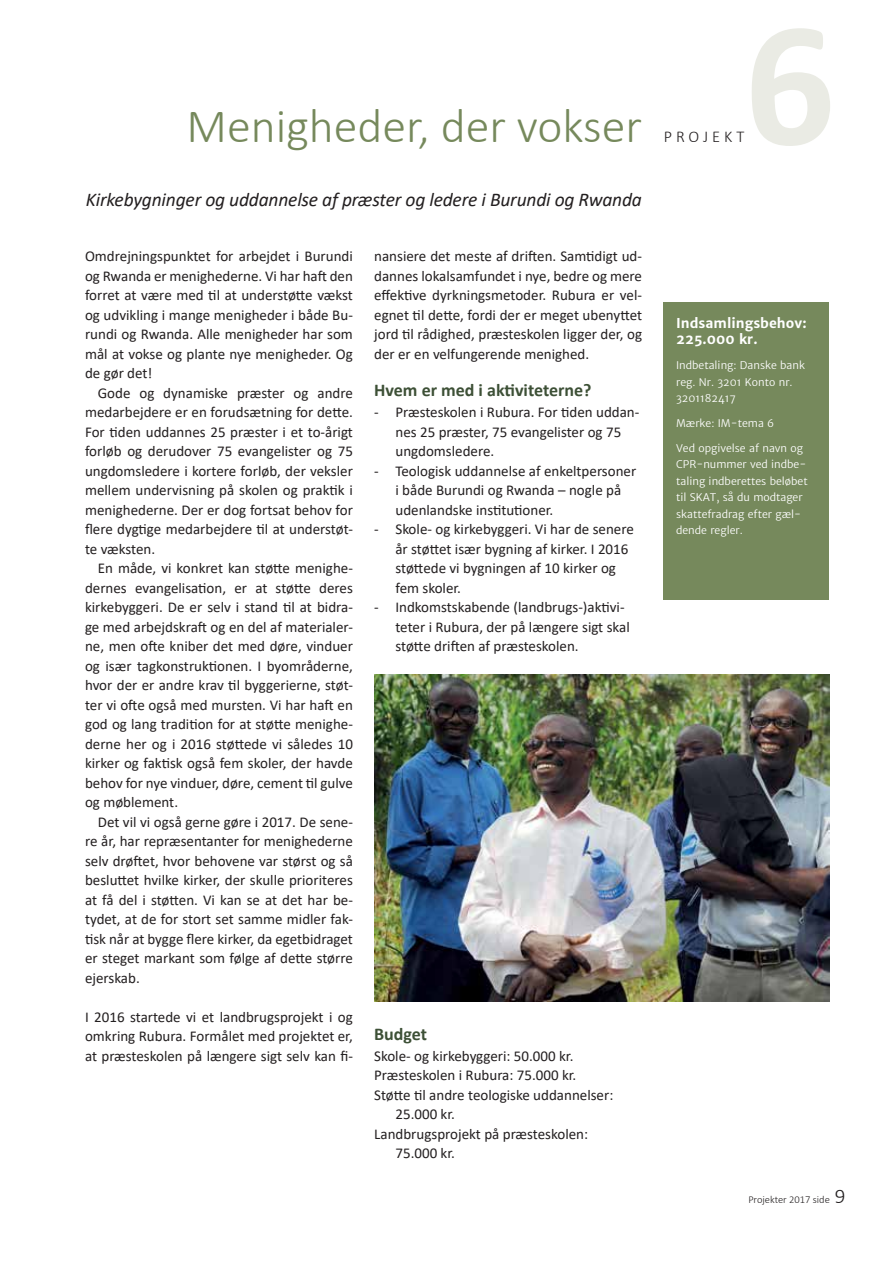
<style>
.page{position:relative;width:893px;height:1263px;background:#fff}
.page>*{position:absolute;margin:0;border:0;box-sizing:border-box;transform-origin:0 0}
.t1{font:700 180px "Calibri";color:#eaebe4}
.t2{font:300 48px "Calibri";color:#76895c}
.t3{font:italic 19.5px "Calibri";letter-spacing:-.01em;color:#231f20}
.t4{font:700 18px "Calibri";color:#3d5036}
.t5{font:300 16.5px "Calibri";letter-spacing:.24em;color:#231f20}
.t6{font:15px/19.5px "Calibri";color:#231f20;text-align:justify}
.t7{font:700 13.5px/16.5px "Merriweather Sans";color:#fff}
.t8{font:10.5px/16.5px "Merriweather Sans";color:#fff}
.t9{font:300 10.5px "Calibri";color:#231f20}
.s1{font-size:21px}
</style>
<div class="page">
<div style="left:663px;top:302px;width:166px;height:298px;background:#76895c"></div>
<img style="left:374px;top:674px;width:455px;height:327px">
<h2 class="t2" style="left:186px;top:96px;width:457px">Menigheder, der vokser</h2>
<h3 class="t3" style="left:86px;top:185px;width:558px">Kirkebygninger og uddannelse af præster og ledere i Burundi og Rwanda</h3>
<p class="t6" style="left:85px;top:246px;width:269px">Omdrejningspunktet for arbejdet i Burundi og Rwanda er menighederne. Vi har haft den forret at være med til at understøtte vækst og udvikling i mange menigheder i både Bu&shy;rundi og Rwanda. Alle menigheder har som mål at vokse og plante nye menigheder. Og de gør det!</p>
<p class="t6" style="left:85px;top:383px;width:269px;text-indent:13px">Gode og dynamiske præster og andre medarbejdere er en forudsætning for dette.<br>For tiden uddannes 25 præster i et to-årigt forløb og derudover 75 evangelister og 75 ungdomsledere i kortere forløb, der veksler mellem undervisning på skolen og praktik i menighederne. Der er dog fortsat behov for flere dygtige medarbejdere til at understøt&shy;te væksten.</p>
<p class="t6" style="left:85px;top:558px;width:269px;text-indent:13px">En måde, vi konkret kan støtte menighe&shy;dernes evangelisation, er at støtte deres kirkebyggeri. De er selv i stand til at bidra&shy;ge med arbejdskraft og en del af materialer&shy;ne, men ofte kniber det med døre, vinduer og især tagkonstruktionen. I byområderne, hvor der er andre krav til byggerierne, støt&shy;ter vi ofte også med mursten. Vi har haft en god og lang tradition for at støtte menighe&shy;derne her og i 2016 støttede vi således 10 kirker og faktisk også fem skoler, der havde behov for nye vinduer, døre, cement til gulve og møblement.</p>
<p class="t6" style="left:85px;top:812px;width:269px;text-indent:13px">Det vil vi også gerne gøre i 2017. De sene&shy;re år, har repræsentanter for menighederne selv drøftet, hvor behovene var størst og så besluttet hvilke kirker, der skulle prioriteres at få del i støtten. Vi kan se at det har be&shy;tydet, at de for stort set samme midler fak&shy;tisk når at bygge flere kirker, da egetbidraget er steget markant som følge af dette større ejerskab.</p>
<p class="t6" style="left:85px;top:1007px;width:269px">I 2016 startede vi et landbrugsprojekt i og omkring Rubura. Formålet med projektet er, at præsteskolen på længere sigt selv kan fi-</p>
<p class="t6" style="left:374px;top:246px;width:269px">nansiere det meste af driften. Samtidigt ud&shy;dannes lokalsamfundet i nye, bedre og mere effektive dyrkningsmetoder. Rubura er vel&shy;egnet til dette, fordi der er meget ubenyttet jord til rådighed, præsteskolen ligger der, og der er en velfungerende menighed.</p>
<p class="t4" style="left:374px;top:377px;width:219px">Hvem er med i aktiviteterne?</p>
<p class="t6" style="left:395px;top:402px;width:245px;text-align:left;text-indent:-21px">- Præsteskolen i Rubura. For tiden uddan&shy;nes 25 præster, 75 evangelister og 75 ungdomsledere.</p>
<p class="t6" style="left:395px;top:461px;width:242px;text-align:left;text-indent:-21px">- Teologisk uddannelse af enkeltpersoner i både Burundi og Rwanda – nogle på udenlandske institutioner.</p>
<p class="t6" style="left:395px;top:519px;width:240px;text-align:left;text-indent:-21px">- Skole- og kirkebyggeri. Vi har de senere år støttet især bygning af kirker. I 2016 støttede vi bygningen af 10 kirker og fem skoler.</p>
<p class="t6" style="left:395px;top:597px;width:236px;text-align:left;text-indent:-21px">- Indkomstskabende (landbrugs-)aktivi&shy;teter i Rubura, der på længere sigt skal støtte driften af præsteskolen.</p>
<p class="t4" style="left:374px;top:1021px;width:54px">Budget</p>
<p class="t6" style="left:374px;top:1046px;width:201px">Skole- og kirkebyggeri: 50.000 kr.</p>
<p class="t6" style="left:374px;top:1065px;width:204px">Præsteskolen i Rubura: 75.000 kr.</p>
<p class="t6" style="left:374px;top:1085px;width:241px">Støtte til andre teologiske uddannelser:</p>
<p class="t6" style="left:395px;top:1104px;width:61px">25.000 kr.</p>
<p class="t6" style="left:374px;top:1124px;width:215px">Landbrugsprojekt på præsteskolen:</p>
<p class="t6" style="left:395px;top:1143px;width:61px">75.000 kr.</p>
<h1 class="t1" style="left:744px;top:-43px;width:93px">6</h1>
<p class="t5" style="left:664px;top:126px;width:82px">Projekt</p>
<p class="t7" style="left:676px;top:315px;width:132px">Indsamlingsbehov:<br>225.000 kr.</p>
<p class="t8" style="left:676px;top:357px;width:130px">Indbetaling: Danske bank reg. Nr. 3201 Konto nr.<br>3201182417</p>
<p class="t8" style="left:676px;top:415px;width:100px">Mærke: IM-tema 6</p>
<p class="t8" style="left:676px;top:440px;width:133px">Ved opgivelse af navn og<br>CPR-nummer ved indbe&shy;taling indberettes beløbet til SKAT, så du modtager skattefradrag efter gæl&shy;dende regler.</p>
<p class="t9" style="left:748px;top:1193px;width:98px">Projekter 2017 side <span class="s1">9</span></p>
</div>
